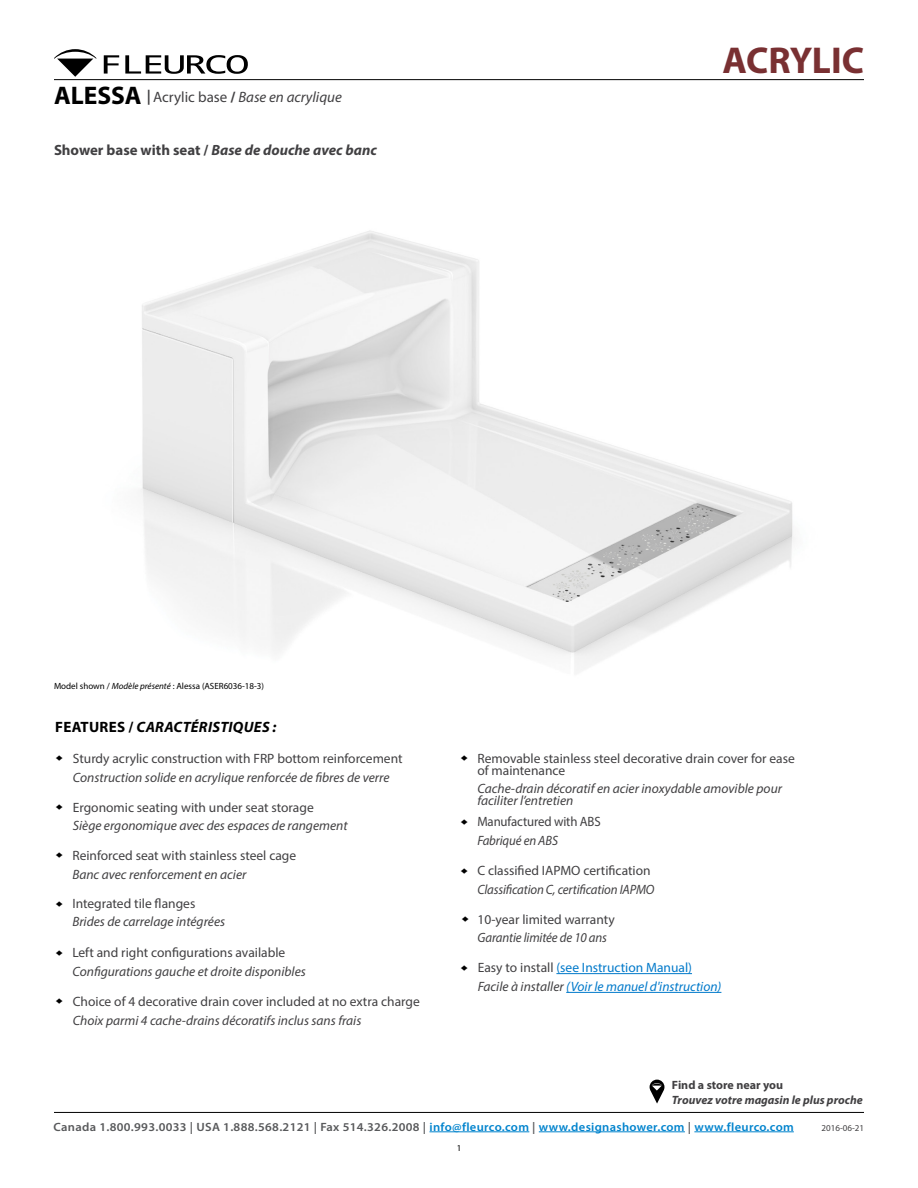
<style>
.page{position:relative;width:918px;height:1188px;background:#fff}
.page>*{position:absolute;margin:0;border:0;box-sizing:border-box;transform-origin:0 0}
.t1{font:700 37.5px "Myriad Pro";letter-spacing:-.01em;color:#793032}
.t2{font:italic 15px "Myriad Pro";color:#414042}
.t3{font:italic 700 15px "Myriad Pro";letter-spacing:.02em;color:#000}
.t4{font:italic 700 14.85px "Myriad Pro";color:#414042}
.t5{font:13.5px/12px "Myriad Pro";color:#414042}
.t6{font:italic 13.5px/12px "Myriad Pro";color:#414042}
.t7{font:italic 13.5px/18.8px "Myriad Pro";color:#0079ca}
.t8{font:italic 13.5px "Myriad Pro";color:#414042;scale:.95 1}
.t9{font:13.5px "Myriad Pro";color:#414042;scale:.95 1}
.t10{font:600 12px "Myriad Pro";letter-spacing:.025em;color:#58595b;scale:1.05 1}
.t11{font:italic 700 12px "Myriad Pro";color:#414042}
.t12{font:700 12px "Myriad Pro";color:#414042}
.t13{font:10.8px "Arial";color:#000;scale:1.11 1}
.t14{font:9px "Myriad Pro";color:#000}
.t15{font:9px "Myriad Pro";color:#414042}
.s1{font-weight:700;font-style:normal;font-size:25.5px;color:#000}
.s2{font-weight:700}
.s3{font-style:normal}
.s4{font-weight:700;font-style:normal}
.s5{font-style:italic}
.s6{font-style:normal;color:#414042}
.s7{color:#414042}
.s8{color:#0083cd}
</style>
<div class="page">
<hr style="left:54px;top:1112px;width:810px;height:1px;background:#000">
<hr style="left:429px;top:1132px;width:100px;height:1px;background:#0083cd">
<hr style="left:539px;top:1132px;width:146px;height:1px;background:#0083cd">
<hr style="left:694px;top:1132px;width:100px;height:1px;background:#0083cd">
<hr style="left:54px;top:79px;width:810px;height:1px;background:#000">
<svg style="left:104px;top:55px;width:15px;height:19px"></svg>
<svg style="left:125px;top:55px;width:123px;height:19px"></svg>
<svg style="left:54px;top:49px;width:42px;height:28px"></svg>
<svg style="left:650px;top:1080px;width:14px;height:24px"></svg>
<hr style="left:556px;top:973px;width:136px;height:1px;background:#0079ca">
<hr style="left:566px;top:992px;width:155px;height:1px;background:#0079ca">
<img style="left:140px;top:230px;width:654px;height:441px">
<p class="t2" style="left:54px;top:88px;width:289px"><span class="s1">ALESSA</span> <span class="s2">|</span> <span class="s3">Acrylic base</span> <span class="s4">/</span> Base en acrylique</p>
<p class="t4" style="left:54px;top:140px;width:324px"><span class="s3">Shower base with seat /</span> Base de douche avec banc</p>
<h1 class="t1" style="left:722px;top:36px;width:143px">ACRYLIC</h1>
<p class="t14" style="left:54px;top:680px;width:212px">Model shown / <span class="s5">Modèle présenté</span> : Alessa (ASER6036-18-3)</p>
<p class="t3" style="left:55px;top:717px;width:223px"><span class="s3">FEATURES /</span> CARACTÉRISTIQUES :</p>
<p class="t5" style="left:73px;top:752px;width:331px">Sturdy acrylic construction with FRP bottom reinforcement</p>
<p class="t6" style="left:73px;top:771px;width:318px">Construction solide en acrylique renforcée de fibres de verre</p>
<p class="t13" style="left:67px;top:755px;width:7px;rotate:90deg">♦</p>
<p class="t13" style="left:67px;top:804px;width:7px;rotate:90deg">♦</p>
<p class="t13" style="left:67px;top:852px;width:7px;rotate:90deg">♦</p>
<p class="t5" style="left:73px;top:801px;width:242px">Ergonomic seating with under seat storage</p>
<p class="t6" style="left:73px;top:820px;width:276px">Siège ergonomique avec des espaces de rangement</p>
<p class="t5" style="left:72px;top:849px;width:225px">Reinforced seat with stainless steel cage</p>
<p class="t6" style="left:72px;top:868px;width:176px">Banc avec renforcement en acier</p>
<p class="t13" style="left:472px;top:755px;width:7px;rotate:90deg">♦</p>
<p class="t5" style="left:477px;top:752px;width:319px">Removable stainless steel decorative drain cover for ease of maintenance</p>
<p class="t6" style="left:477px;top:782px;width:306px">Cache-drain décoratif en acier inoxydable amovible pour faciliter l’entretien</p>
<p class="t13" style="left:472px;top:819px;width:7px;rotate:90deg">♦</p>
<p class="t9" style="left:477px;top:814px;width:131px">Manufactured with ABS</p>
<p class="t8" style="left:477px;top:832px;width:86px">Fabriqué en ABS</p>
<p class="t13" style="left:472px;top:868px;width:7px;rotate:90deg">♦</p>
<p class="t5" style="left:477px;top:864px;width:175px">C classified IAPMO certification</p>
<p class="t8" style="left:477px;top:881px;width:188px">Classification C, certification IAPMO</p>
<p class="t13" style="left:67px;top:901px;width:7px;rotate:90deg">♦</p>
<p class="t13" style="left:67px;top:950px;width:7px;rotate:90deg">♦</p>
<p class="t5" style="left:72px;top:897px;width:124px">Integrated tile flanges</p>
<p class="t6" style="left:72px;top:916px;width:154px">Brides de carrelage intégrées</p>
<p class="t5" style="left:478px;top:913px;width:139px">10-year limited warranty</p>
<p class="t8" style="left:478px;top:930px;width:138px">Garantie limitée de 10 ans</p>
<p class="t13" style="left:473px;top:916px;width:7px;rotate:90deg">♦</p>
<p class="t5" style="left:72px;top:947px;width:215px">Left and right configurations available</p>
<p class="t6" style="left:72px;top:965px;width:235px">Configurations gauche et droite disponibles</p>
<p class="t13" style="left:472px;top:965px;width:7px;rotate:90deg">♦</p>
<p class="t7" style="left:478px;top:958px;width:245px"><span class="s6">Easy to install</span> <span class="s3">(see Instruction Manual)<br></span><span class="s7">Facile à installer</span> (Voir le manuel d'instruction)</p>
<p class="t13" style="left:67px;top:998px;width:7px;rotate:90deg">♦</p>
<p class="t5" style="left:73px;top:995px;width:349px">Choice of 4 decorative drain cover included at no extra charge</p>
<p class="t6" style="left:73px;top:1014px;width:290px">Choix parmi 4 cache-drains décoratifs inclus sans frais</p>
<p class="t12" style="left:672px;top:1078px;width:113px">Find a store near you</p>
<p class="t11" style="left:672px;top:1092px;width:192px">Trouvez votre magasin le plus proche</p>
<p class="t10" style="left:54px;top:1119px;width:707px">Canada 1.800.993.0033 | USA 1.888.568.2121 | Fax 514.326.2008 | <span class="s8">info@fleurco.com</span> | <span class="s8">www.designashower.com</span> | <span class="s8">www.fleurco.com</span></p>
<p class="t15" style="left:822px;top:1122px;width:44px">2016-06-21</p>
<p class="t14" style="left:457px;top:1142px;width:6px">1</p>
</div>
